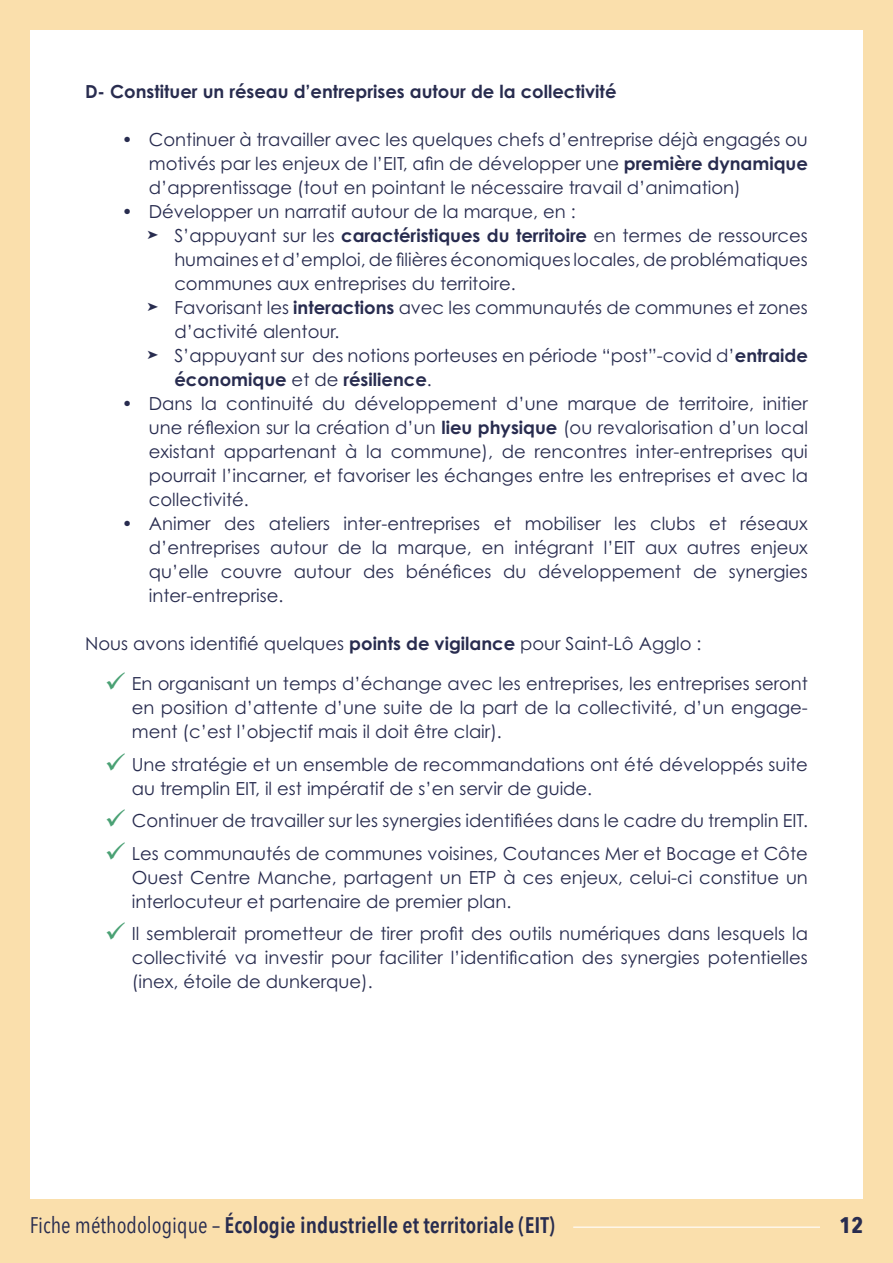
<style>
.page{position:relative;width:893px;height:1263px;background:#fff}
.page>*{position:absolute;margin:0;border:0;box-sizing:border-box;transform-origin:0 0}
.t1{font:600 22.5px "Avenir Next Condensed";color:#282c4f}
.t2{font:700 22.5px "Avenir Next Condensed";color:#282c4f}
.t3{font:18px/24px "Century Gothic Pro";color:#282c4f;text-align:justify}
.Titre_3{font:700 18px "Century Gothic Pro";color:#282c4f}
.s1{font-weight:700}
.s2{font-weight:400}
</style>
<div class="page">
<div style="left:0;top:0;width:30px;height:1263px;background:#fadfac"></div>
<div style="left:863px;top:0;width:30px;height:1263px;background:#fadfac"></div>
<div style="left:0;top:0;width:893px;height:30px;background:#fadfac"></div>
<div style="left:0;top:1199px;width:893px;height:64px;background:#fadfac"></div>
<hr style="left:573px;top:1226px;width:247px;height:2px;background:#fff">
<p class="Titre_3" style="left:85px;top:81px;width:533px">D- Constituer un réseau d’entreprises autour de la collectivité</p>
<p class="t3" style="left:149px;top:128px;width:661px;text-indent:-27px">• Continuer à travailler avec les quelques chefs d’entreprise déjà engagés ou motivés par les enjeux de l’EIT, afin de développer une <span class="s1">première dynamique </span>d’apprentissage (tout en pointant le nécessaire travail d’animation)</p>
<p class="t3" style="left:122px;top:200px;width:455px">• Développer un narratif autour de la marque, en :</p>
<p class="t3" style="left:174px;top:224px;width:635px;text-indent:-27px">➤ S’appuyant sur les <span class="s1">caractéristiques du territoire</span> en termes de ressources humaines et d’emploi, de filières économiques locales, de problématiques communes aux entreprises du territoire.</p>
<p class="t3" style="left:174px;top:296px;width:635px;text-indent:-27px">➤ Favorisant les <span class="s1">interactions</span> avec les communautés de communes et zones d’activité alentour.</p>
<p class="t3" style="left:174px;top:344px;width:635px;text-indent:-27px">➤ S’appuyant sur des notions porteuses en période “post”-covid d’<span class="s1">entraide économique</span> et de <span class="s1">résilience</span>.</p>
<p class="t3" style="left:149px;top:392px;width:661px;text-indent:-27px">• Dans la continuité du développement d’une marque de territoire, initier une réflexion sur la création d’un <span class="s1">lieu physique</span> (ou revalorisation d’un local existant appartenant à la commune), de rencontres inter-entreprises qui pourrait l’incarner, et favoriser les échanges entre les entreprises et avec la collectivité.</p>
<p class="t3" style="left:149px;top:512px;width:661px;text-indent:-27px">• Animer des ateliers inter-entreprises et mobiliser les clubs et réseaux d’entreprises autour de la marque, en intégrant l’EIT aux autres enjeux qu’elle couvre autour des bénéfices du développement de synergies inter-entreprise.</p>
<p class="t3" style="left:85px;top:632px;width:618px">Nous avons identifié quelques <span class="s1">points de vigilance</span> pour Saint-Lô Agglo :</p>
<p class="t3" style="left:132px;top:672px;width:678px">En organisant un temps d’échange avec les entreprises, les entreprises seront en position d’attente d’une suite de la part de la collectivité, d’un engage&shy;ment (c’est l’objectif mais il doit être clair).</p>
<p class="t3" style="left:132px;top:752px;width:678px">Une stratégie et un ensemble de recommandations ont été développés suite au tremplin EIT, il est impératif de s’en servir de guide.</p>
<p class="t3" style="left:132px;top:809px;width:678px">Continuer de travailler sur les synergies identifiées dans le cadre du tremplin EIT.</p>
<p class="t3" style="left:132px;top:841px;width:678px">Les communautés de communes voisines, Coutances Mer et Bocage et Côte Ouest Centre Manche, partagent un ETP à ces enjeux, celui-ci constitue un interlocuteur et partenaire de premier plan.</p>
<p class="t3" style="left:132px;top:922px;width:678px">Il semblerait prometteur de tirer profit des outils numériques dans lesquels la collectivité va investir pour faciliter l’identification des synergies potentielles (inex, étoile de dunkerque).</p>
<p class="t1" style="left:30px;top:1206px;width:527px"><span class="s2">Fiche méthodologique –</span> Écologie industrielle et territoriale (EIT)</p>
<p class="t2" style="left:840px;top:1211px;width:25px">12</p>
</div>
